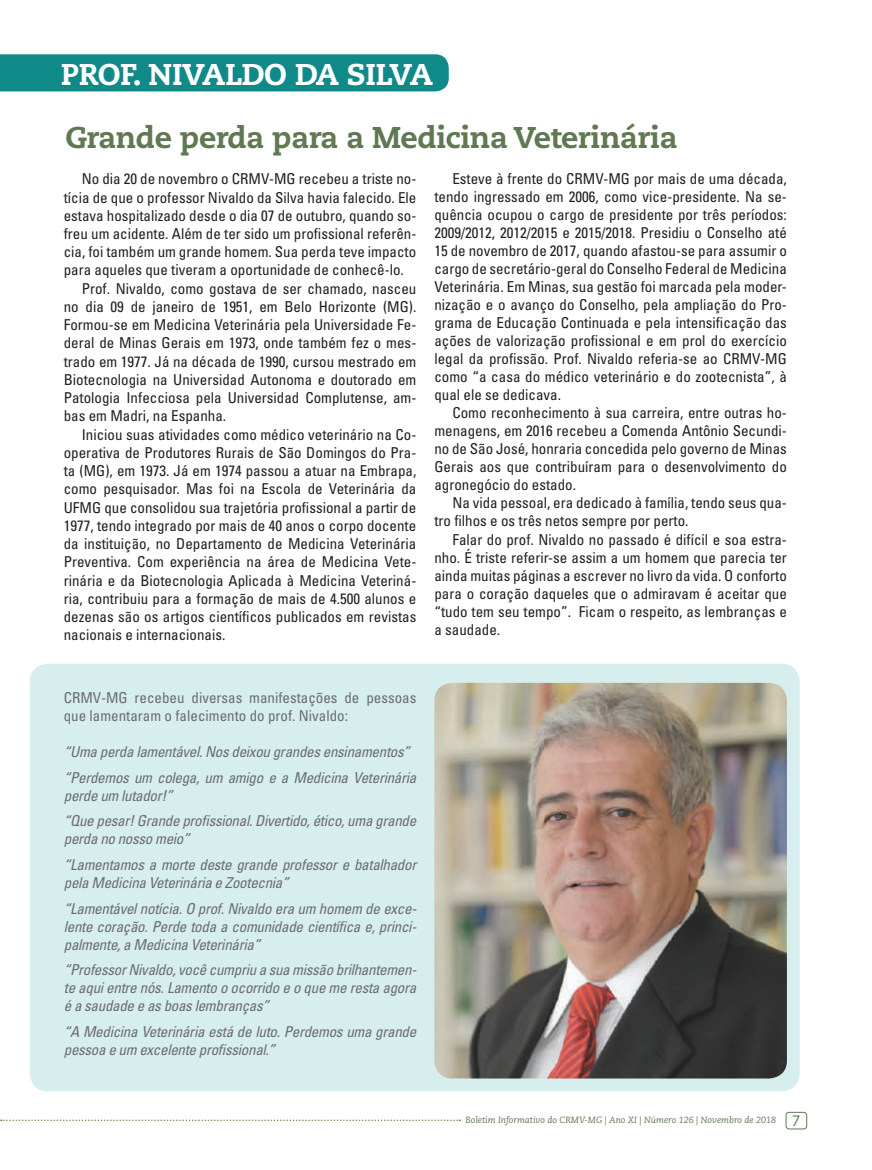
<style>
.page{position:relative;width:872px;height:1170px;background:#fff}
.page>*{position:absolute;margin:0;border:0;box-sizing:border-box;transform-origin:0 0}
.t1{font:800 30px "Caecilia";letter-spacing:-.015em;color:#607952}
.t2{font:800 30px "Caecilia";letter-spacing:-.015em;color:#fff}
.t3{font:condensed 15px/18px "Univers";color:#231f20;text-align:justify}
.t4{font:italic condensed 15px/25.5px "Univers";letter-spacing:-.02em;color:#6c6d70}
.t5{font:condensed 15px/18px "Univers";color:#6c6d70}
.t6{font:italic 9px "Caecilia";color:#5f7852}
.s1{font-style:normal;font-size:15px}
</style>
<div class="page">
<svg style="left:1px;top:1119px;width:459px;height:1px"></svg>
<div style="left:785px;top:1111px;width:22px;height:18px;border:1px solid #5f7852;border-radius:3px"></div>
<div style="left:30px;top:663px;width:769px;height:428px;background:#d6eeed;border-radius:18px"></div>
<div style="left:0;top:54px;width:449px;height:37px;background:#108a89"></div>
<img style="left:434px;top:682px;width:353px;height:396px">
<h1 class="t2" style="left:61px;top:56px;width:374px">PROF. NIVALDO DA SILVA</h1>
<h1 class="t1" style="left:65px;top:118px;width:613px">Grande perda para a Medicina Veterinária</h1>
<p class="t3" style="left:82px;top:170px;width:336px">No dia 20 de novembro o CRMV-MG recebeu a triste no-</p>
<p class="t3" style="left:64px;top:188px;width:354px">tícia de que o professor Nivaldo da Silva havia falecido. Ele</p>
<p class="t3" style="left:64px;top:206px;width:354px">estava hospitalizado desde o dia 07 de outubro, quando so-</p>
<p class="t3" style="left:64px;top:224px;width:354px">freu um acidente. Além de ter sido um profissional referên-</p>
<p class="t3" style="left:64px;top:243px;width:354px">cia, foi também um grande homem. Sua perda teve impacto</p>
<p class="t3" style="left:64px;top:261px;width:341px">para aqueles que tiveram a oportunidade de conhecê-lo.</p>
<p class="t3" style="left:82px;top:279px;width:336px">Prof. Nivaldo, como gostava de ser chamado, nasceu</p>
<p class="t3" style="left:64px;top:297px;width:354px">no dia 09 de janeiro de 1951, em Belo Horizonte (MG).</p>
<p class="t3" style="left:64px;top:315px;width:354px">Formou-se em Medicina Veterinária pela Universidade Fe-</p>
<p class="t3" style="left:64px;top:334px;width:354px">deral de Minas Gerais em 1973, onde também fez o mes-</p>
<p class="t3" style="left:64px;top:352px;width:354px">trado em 1977. Já na década de 1990, cursou mestrado em</p>
<p class="t3" style="left:64px;top:370px;width:354px">Biotecnologia na Universidad Autonoma e doutorado em</p>
<p class="t3" style="left:64px;top:388px;width:354px">Patologia Infecciosa pela Universidad Complutense, am-</p>
<p class="t3" style="left:64px;top:407px;width:164px">bas em Madri, na Espanha.</p>
<p class="t3" style="left:82px;top:425px;width:336px">Iniciou suas atividades como médico veterinário na Co-</p>
<p class="t3" style="left:64px;top:443px;width:354px">operativa de Produtores Rurais de São Domingos do Pra-</p>
<p class="t3" style="left:64px;top:461px;width:354px">ta (MG), em 1973. Já em 1974 passou a atuar na Embrapa,</p>
<p class="t3" style="left:64px;top:480px;width:354px">como pesquisador. Mas foi na Escola de Veterinária da</p>
<p class="t3" style="left:64px;top:498px;width:354px">UFMG que consolidou sua trajetória profissional a partir de</p>
<p class="t3" style="left:64px;top:516px;width:354px">1977, tendo integrado por mais de 40 anos o corpo docente</p>
<p class="t3" style="left:64px;top:534px;width:354px">da instituição, no Departamento de Medicina Veterinária</p>
<p class="t3" style="left:64px;top:552px;width:354px">Preventiva. Com experiência na área de Medicina Vete-</p>
<p class="t3" style="left:64px;top:571px;width:354px">rinária e da Biotecnologia Aplicada à Medicina Veteriná-</p>
<p class="t3" style="left:64px;top:589px;width:354px">ria, contribuiu para a formação de mais de 4.500 alunos e</p>
<p class="t3" style="left:64px;top:607px;width:354px">dezenas são os artigos científicos publicados em revistas</p>
<p class="t3" style="left:64px;top:625px;width:163px">nacionais e internacionais.</p>
<p class="t3" style="left:434px;top:170px;width:354px;text-indent:18px">Esteve à frente do CRMV-MG por mais de uma década, tendo ingressado em 2006, como vice-presidente. Na se&shy;quência ocupou o cargo de presidente por três períodos:<br>2009/2012, 2012/2015 e 2015/2018. Presidiu o Conselho até 15 de novembro de 2017, quando afastou-se para assumir o cargo de secretário-geral do Conselho Federal de Medicina Veterinária. Em Minas, sua gestão foi marcada pela moder&shy;nização e o avanço do Conselho, pela ampliação do Pro&shy;grama de Educação Continuada e pela intensificação das ações de valorização profissional e em prol do exercício legal da profissão. Prof. Nivaldo referia-se ao CRMV-MG como “a casa do médico veterinário e do zootecnista”, à qual ele se dedicava.</p>
<p class="t3" style="left:434px;top:404px;width:354px;text-indent:18px">Como reconhecimento à sua carreira, entre outras ho&shy;menagens, em 2016 recebeu a Comenda Antônio Secundi&shy;no de São José, honraria concedida pelo governo de Minas Gerais aos que contribuíram para o desenvolvimento do agronegócio do estado.</p>
<p class="t3" style="left:434px;top:494px;width:354px;text-indent:18px">Na vida pessoal, era dedicado à família, tendo seus qua&shy;tro filhos e os três netos sempre por perto.</p>
<p class="t3" style="left:434px;top:530px;width:354px;text-indent:18px">Falar do prof. Nivaldo no passado é difícil e soa estra&shy;nho. É triste referir-se assim a um homem que parecia ter ainda muitas páginas a escrever no livro da vida. O conforto para o coração daqueles que o admiravam é aceitar que “tudo tem seu tempo”. Ficam o respeito, as lembranças e a saudade.</p>
<p class="t5" style="left:64px;top:688px;width:354px">CRMV-MG recebeu diversas manifestações de pessoas que lamentaram o falecimento do prof. Nivaldo:</p>
<p class="t4" style="left:64px;top:739px;width:354px">“Uma perda lamentável. Nos deixou grandes ensinamentos” “Perdemos um colega, um amigo e a Medicina Veterinária</p>
<p class="t4" style="left:64px;top:782px;width:354px">perde um lutador!”<br>“Que pesar! Grande profissional. Divertido, ético, uma grande</p>
<p class="t4" style="left:64px;top:826px;width:354px">perda no nosso meio”<br>“Lamentamos a morte deste grande professor e batalhador</p>
<p class="t4" style="left:64px;top:869px;width:354px">pela Medicina Veterinária e Zootecnia”<br>“Lamentável notícia. O prof. Nivaldo era um homem de exce-</p>
<p class="t4" style="left:64px;top:916px;width:354px;line-height:18px">lente coração. Perde toda a comunidade científica e, princi&shy;palmente, a Medicina Veterinária”</p>
<p class="t4" style="left:64px;top:960px;width:354px;line-height:18px;text-align:justify">“Professor Nivaldo, você cumpriu a sua missão brilhantemen&shy;te aqui entre nós. Lamento o ocorrido e o que me resta agora é a saudade e as boas lembranças”</p>
<p class="t4" style="left:64px;top:1021px;width:354px;line-height:18px">“A Medicina Veterinária está de luto. Perdemos uma grande pessoa e um excelente profissional.”</p>
<p class="t6" style="left:465px;top:1114px;width:336px">Boletim Informativo do CRMV-MG | Ano XI | Número 126 | Novembro de 2018 <span class="s1">7</span></p>
</div>
